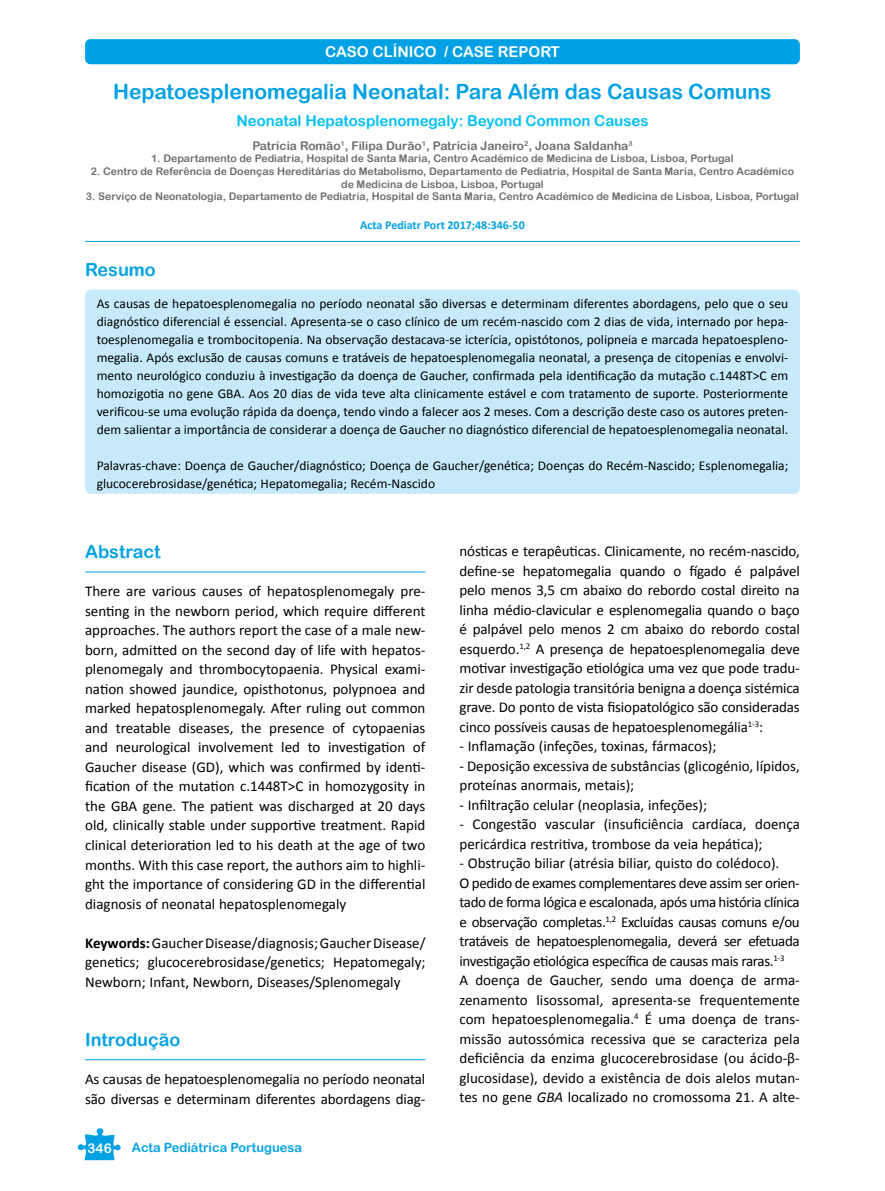
<style>
.page{position:relative;width:885px;height:1191px;background:#fff}
.page>*{position:absolute;margin:0;border:0;box-sizing:border-box;transform-origin:0 0}
.t1{font:21px "Arial Rounded MT Bold";color:#00a1e4}
.t2{font:18px "Arial Rounded MT Bold";color:#00a1e4}
.t3{font:15px/19.5px "Calibri";color:#000}
.t4{font:15px "Arial Rounded MT Bold";color:#00c0f3}
.t5{font:15px "Arial Rounded MT Bold";color:#fff}
.t6{font:13.5px/18px "Calibri";color:#000;text-align:justify}
.t7{font:13.5px "Arial Rounded MT Bold";color:#fff}
.t8{font:12.75px "Arial Rounded MT Bold";color:#00a1e4}
.t9{font:12px "Arial Rounded MT Bold";color:#6d6e71}
.t10{font:700 12px "Calibri";color:#00a1e4}
.t11{font:10.5px/12.6px "Arial Rounded MT Bold";color:#6d6e71;text-align:center}
.s1{font-weight:700}
.s2{font-style:italic}
</style>
<div class="page">
<div style="left:85px;top:39px;width:714px;height:25px;background:#00a1e4;border-radius:5px"></div>
<svg style="left:77px;top:1128px;width:44px;height:32px"></svg>
<hr style="left:85px;top:241px;width:714px;height:1px;background:#00a1e4">
<div style="left:85px;top:290px;width:714px;height:204px;background:#c7eafb;border-radius:6px"></div>
<hr style="left:85px;top:571px;width:340px;height:1px;background:#00a1e4">
<hr style="left:85px;top:1059px;width:340px;height:1px;background:#00a1e4">
<p class="t5" style="left:325px;top:43px;width:236px">CASO CLÍNICO / CASE REPORT</p>
<p class="t1" style="left:113px;top:79px;width:659px">Hepatoesplenomegalia Neonatal: Para Além das Causas Comuns</p>
<p class="t4" style="left:236px;top:111px;width:413px">Neonatal Hepatosplenomegaly: Beyond Common Causes</p>
<p class="t9" style="left:252px;top:138px;width:381px">Patrícia Romão<sup>1</sup>, Filipa Durão<sup>1</sup>, Patrícia Janeiro<sup>2</sup>, Joana Saldanha<sup>3</sup></p>
<p class="t11" style="left:151px;top:152px;width:583px">1. Departamento de Pediatria, Hospital de Santa Maria, Centro Académico de Medicina de Lisboa, Lisboa, Portugal</p>
<p class="t11" style="left:91px;top:165px;width:704px">2. Centro de Referência de Doenças Hereditárias do Metabolismo, Departamento de Pediatria, Hospital de Santa Maria, Centro Académico de Medicina de Lisboa, Lisboa, Portugal</p>
<p class="t11" style="left:86px;top:190px;width:714px">3. Serviço de Neonatologia, Departamento de Pediatria, Hospital de Santa Maria, Centro Académico de Medicina de Lisboa, Lisboa, Portugal</p>
<p class="t10" style="left:360px;top:218px;width:166px">Acta Pediatr Port 2017;48:346-50</p>
<p class="t2" style="left:85px;top:259px;width:72px">Resumo</p>
<p class="t6" style="left:97px;top:294px;width:693px">As causas de hepatoesplenomegalia no período neonatal são diversas e determinam diferentes abordagens, pelo que o seu diagnóstico diferencial é essencial. Apresenta-se o caso clínico de um recém-nascido com 2 dias de vida, internado por hepa&shy;toesplenomegalia e trombocitopenia. Na observação destacava-se icterícia, opistótonos, polipneia e marcada hepatoespleno&shy;megalia. Após exclusão de causas comuns e tratáveis de hepatoesplenomegalia neonatal, a presença de citopenias e envolvi&shy;mento neurológico conduziu à investigação da doença de Gaucher, confirmada pela identificação da mutação c.1448T&gt;C em homozigotia no gene GBA. Aos 20 dias de vida teve alta clinicamente estável e com tratamento de suporte. Posteriormente verificou-se uma evolução rápida da doença, tendo vindo a falecer aos 2 meses. Com a descrição deste caso os autores preten&shy;dem salientar a importância de considerar a doença de Gaucher no diagnóstico diferencial de hepatoesplenomegalia neonatal.</p>
<p class="t6" style="left:97px;top:456px;width:693px">Palavras-chave: Doença de Gaucher/diagnóstico; Doença de Gaucher/genética; Doenças do Recém-Nascido; Esplenomegalia; glucocerebrosidase/genética; Hepatomegalia; Recém-Nascido</p>
<p class="t2" style="left:85px;top:541px;width:77px">Abstract</p>
<p class="t3" style="left:85px;top:581px;width:342px;text-align:justify">There are various causes of hepatosplenomegaly pre&shy;senting in the newborn period, which require different approaches. The authors report the case of a male new&shy;born, admitted on the second day of life with hepatos&shy;plenomegaly and thrombocytopaenia. Physical exami&shy;nation showed jaundice, opisthotonus, polypnoea and marked hepatosplenomegaly. After ruling out common and treatable diseases, the presence of cytopaenias and neurological involvement led to investigation of Gaucher disease (GD), which was confirmed by identi&shy;fication of the mutation c.1448T&gt;C in homozygosity in the GBA gene. The patient was discharged at 20 days old, clinically stable under supportive treatment. Rapid clinical deterioration led to his death at the age of two months. With this case report, the authors aim to highli&shy;ght the importance of considering GD in the differential diagnosis of neonatal hepatosplenomegaly</p>
<p class="t3" style="left:85px;top:932px;width:342px;text-align:justify"><span class="s1">Keywords:</span> Gaucher Disease/diagnosis; Gaucher Disease/ genetics; glucocerebrosidase/genetics; Hepatomegaly; Newborn; Infant, Newborn, Diseases/Splenomegaly</p>
<p class="t2" style="left:85px;top:1029px;width:97px">Introdução</p>
<p class="t3" style="left:85px;top:1068px;width:342px">As causas de hepatoesplenomegalia no período neonatal são diversas e determinam diferentes abordagens diag-</p>
<p class="t7" style="left:88px;top:1139px;width:26px">346</p>
<p class="t8" style="left:132px;top:1140px;width:171px">Acta Pediátrica Portuguesa</p>
<p class="t3" style="left:459px;top:540px;width:342px;text-align:justify">nósticas e terapêuticas. Clinicamente, no recém-nascido, define-se hepatomegalia quando o fígado é palpável pelo menos 3,5 cm abaixo do rebordo costal direito na linha médio-clavicular e esplenomegalia quando o baço é palpável pelo menos 2 cm abaixo do rebordo costal esquerdo.<sup>1,2</sup> A presença de hepatoesplenomegalia deve motivar investigação etiológica uma vez que pode tradu&shy;zir desde patologia transitória benigna a doença sistémica grave. Do ponto de vista fisiopatológico são consideradas cinco possíveis causas de hepatoesplenomegália<sup>1-3</sup>:</p>
<p class="t3" style="left:459px;top:735px;width:258px">- Inflamação (infeções, toxinas, fármacos);</p>
<p class="t3" style="left:459px;top:755px;width:342px">- Deposição excessiva de substâncias (glicogénio, lípidos, proteínas anormais, metais);</p>
<p class="t3" style="left:459px;top:794px;width:249px">- Infiltração celular (neoplasia, infeções);</p>
<p class="t3" style="left:459px;top:813px;width:342px">- Congestão vascular (insuficiência cardíaca, doença pericárdica restritiva, trombose da veia hepática);</p>
<p class="t3" style="left:459px;top:852px;width:342px">- Obstrução biliar (atrésia biliar, quisto do colédoco).<br>O pedido de exames complementares deve assim ser orien&shy;tado de forma lógica e escalonada, após uma história clínica e observação completas.<sup>1,2</sup> Excluídas causas comuns e/ou tratáveis de hepatoesplenomegalia, deverá ser efetuada investigação etiológica específica de causas mais raras.<sup>1-3<br></sup>A doença de Gaucher, sendo uma doença de arma&shy;zenamento lisossomal, apresenta-se frequentemente com hepatoesplenomegalia.<sup>4</sup> É uma doença de trans&shy;missão autossómica recessiva que se caracteriza pela deficiência da enzima glucocerebrosidase (ou ácido-β&shy;glucosidase), devido a existência de dois alelos mutan&shy;tes no gene <span class="s2">GBA</span> localizado no cromossoma 21. A alte-</p>
</div>
